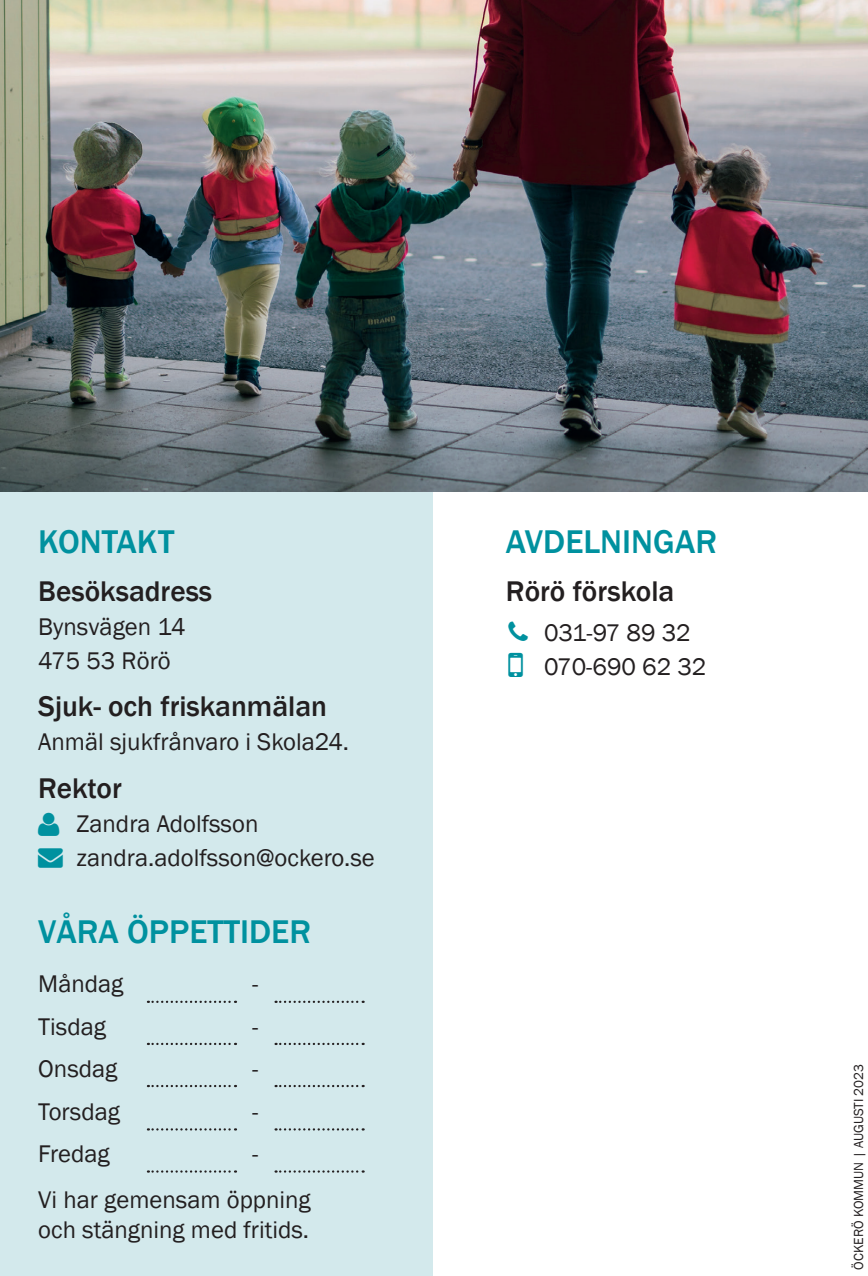
<style>
.page{position:relative;width:868px;height:1276px;background:#fff}
.page>*{position:absolute;margin:0;border:0;box-sizing:border-box;transform-origin:0 0}
.t1{font:500 33.75px "Franklin Gothic";color:#00919f}
.t2{font:500 29.25px "Franklin Gothic";color:#231f20}
.t3{font:24.75px/33.8px "Franklin Gothic";color:#231f20}
.t4{font:13.5px "Franklin Gothic";color:#231f20}
.s1{color:#00919f}
</style>
<div class="page">
<div style="left:0;top:427px;width:433px;height:849px;background:#d3e9ec"></div>
<img style="left:0;top:0;width:867px;height:491px">
<svg style="left:148px;top:1000px;width:88px;height:3px"></svg>
<svg style="left:275px;top:1000px;width:88px;height:3px"></svg>
<svg style="left:148px;top:1042px;width:88px;height:3px"></svg>
<svg style="left:275px;top:1042px;width:88px;height:3px"></svg>
<svg style="left:148px;top:1085px;width:88px;height:2px"></svg>
<svg style="left:275px;top:1085px;width:88px;height:2px"></svg>
<svg style="left:148px;top:1128px;width:88px;height:2px"></svg>
<svg style="left:275px;top:1128px;width:88px;height:2px"></svg>
<svg style="left:148px;top:1170px;width:88px;height:2px"></svg>
<svg style="left:275px;top:1170px;width:88px;height:2px"></svg>
<h1 class="t1" style="left:38px;top:521px;width:137px">KONTAKT</h1>
<p class="t2" style="left:38px;top:573px;width:175px">Besöksadress</p>
<p class="t3" style="left:38px;top:610px;width:149px">Bynsvägen 14<br>475 53 Rörö</p>
<p class="t2" style="left:38px;top:688px;width:290px">Sjuk- och friskanmälan</p>
<p class="t3" style="left:38px;top:725px;width:312px">Anmäl sjukfrånvaro i Skola24.</p>
<p class="t2" style="left:38px;top:770px;width:85px">Rektor</p>
<p class="t3" style="left:77px;top:807px;width:183px">Zandra Adolfsson</p>
<p class="t3" style="left:38px;top:841px;width:338px"><span class="s1">→</span> zandra.adolfsson@ockero.se</p>
<h1 class="t1" style="left:38px;top:911px;width:274px">VÅRA ÖPPETTIDER</h1>
<p class="t3" style="left:38px;top:967px;width:87px">Måndag</p>
<p class="t3" style="left:252px;top:967px;width:8px">-</p>
<p class="t3" style="left:38px;top:1010px;width:69px">Tisdag</p>
<p class="t3" style="left:252px;top:1010px;width:8px">-</p>
<p class="t3" style="left:38px;top:1052px;width:81px">Onsdag</p>
<p class="t3" style="left:252px;top:1052px;width:8px">-</p>
<p class="t3" style="left:38px;top:1095px;width:83px">Torsdag</p>
<p class="t3" style="left:252px;top:1095px;width:8px">-</p>
<p class="t3" style="left:38px;top:1137px;width:73px">Fredag</p>
<p class="t3" style="left:252px;top:1137px;width:8px">-</p>
<p class="t3" style="left:38px;top:1185px;width:274px;line-height:29.7px">Vi har gemensam öppning och stängning med fritids.</p>
<h1 class="t1" style="left:506px;top:521px;width:213px">AVDELNINGAR</h1>
<p class="t2" style="left:506px;top:573px;width:170px">Rörö förskola</p>
<p class="t3" style="left:544px;top:616px;width:164px">031-97 89 32<br>070-690 62 32</p>
<p class="t4" style="left:850px;top:1269px;width:207px;rotate:-90deg">ÖCKERÖ KOMMUN | AUGUSTI 2023</p>
</div>
